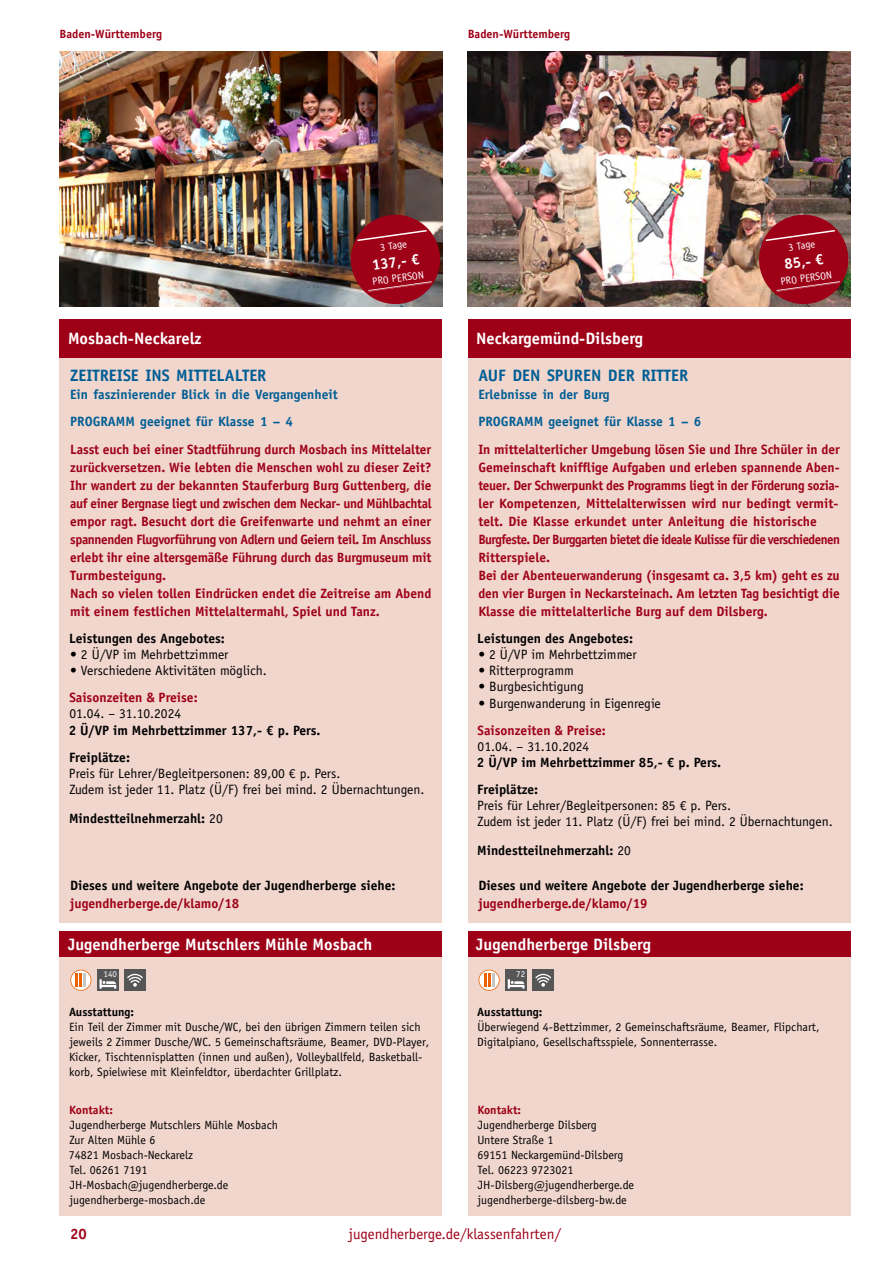
<style>
.page{position:relative;width:893px;height:1263px;background:#fff}
.page>*{position:absolute;margin:0;border:0;box-sizing:border-box;transform-origin:0 0}
.t1{font:700 16.5px "Officina Sans Std";color:#fff}
.t2{font:700 16.5px "Officina Sans Std";color:#005e94}
.t3{font:15px "Officina Sans Std";color:#9e0117}
.t4{font:700 15px "Officina Sans Std";color:#fff}
.t5{font:700 15px "Officina Sans Std";color:#9e0117}
.t6{font:700 13.5px/18px "Officina Sans Std";letter-spacing:-.005em;color:#9e0117}
.t7{font:13.5px/16.2px "Officina Sans Std";color:#000}
.t8{font:700 13.5px "Officina Sans Std";color:#000}
.t9{font:700 13.5px/26.7px "Officina Sans Std";color:#005e94}
.t10{font:12px/15px "Officina Sans Std";color:#000}
.t11{font:700 12px "Officina Sans Std";color:#9e0117}
.t12{font:700 12px "Officina Sans Std";color:#000}
.t13{font:10.5px "Officina Sans Std";color:#fff}
.t14{font:9px "Officina Sans Std";color:#fff}
.s1{font-weight:400}
</style>
<div class="page">
<img style="left:60px;top:51px;width:382px;height:230px">
<img style="left:59px;top:281px;width:289px;height:26px">
<svg style="left:348px;top:212px;width:95px;height:95px;background:#942733"></svg>
<div style="left:60px;top:319px;width:382px;height:604px;background:#f1d6ce"></div>
<div style="left:60px;top:319px;width:382px;height:38px;background:#9e0117"></div>
<div style="left:60px;top:931px;width:382px;height:285px;background:#f1d6ce"></div>
<div style="left:60px;top:931px;width:382px;height:26px;background:#9e0117"></div>
<div style="left:124px;top:969px;width:22px;height:22px;background:#555756"></div>
<svg style="left:127px;top:974px;width:16px;height:13px"></svg>
<div style="left:97px;top:969px;width:22px;height:22px;background:#555756"></div>
<svg style="left:99px;top:979px;width:17px;height:9px"></svg>
<svg style="left:70px;top:970px;width:21px;height:21px"></svg>
<img style="left:468px;top:51px;width:382px;height:230px">
<img style="left:467px;top:281px;width:289px;height:26px">
<img style="left:756px;top:212px;width:95px;height:95px">
<div style="left:468px;top:319px;width:382px;height:604px;background:#f1d6ce"></div>
<div style="left:468px;top:319px;width:382px;height:38px;background:#9e0117"></div>
<div style="left:468px;top:931px;width:382px;height:285px;background:#f1d6ce"></div>
<div style="left:468px;top:931px;width:382px;height:26px;background:#9e0117"></div>
<div style="left:533px;top:969px;width:21px;height:22px;background:#555756"></div>
<svg style="left:535px;top:974px;width:16px;height:13px"></svg>
<div style="left:505px;top:969px;width:22px;height:22px;background:#555756"></div>
<svg style="left:508px;top:979px;width:16px;height:9px"></svg>
<svg style="left:479px;top:970px;width:21px;height:21px"></svg>
<p class="t11" style="left:60px;top:26px;width:104px">Baden-Württemberg</p>
<p class="t11" style="left:468px;top:26px;width:104px">Baden-Württemberg</p>
<p class="t1" style="left:68px;top:328px;width:135px">Mosbach-Neckarelz</p>
<p class="t2" style="left:70px;top:365px;width:198px">ZEITREISE INS MITTELALTER</p>
<p class="t9" style="left:70px;top:381px;width:269px">Ein faszinierender Blick in die Vergangenheit<br>PROGRAMM geeignet für Klasse 1 – 4</p>
<p class="t13" style="left:379px;top:241px;width:29px;rotate:-8deg">3 Tage</p>
<p class="t4" style="left:371px;top:256px;width:49px;rotate:-8deg">137,- €</p>
<p class="t13" style="left:371px;top:276px;width:53px;rotate:-8deg">PRO PERSON</p>
<p class="t6" style="left:70px;top:440px;width:363px">Lasst euch bei einer Stadtführung durch Mosbach ins Mittelalter zurückversetzen. Wie lebten die Menschen wohl zu dieser Zeit?<br>Ihr wandert zu der bekannten Stauferburg Burg Guttenberg, die auf einer Bergnase liegt und zwischen dem Neckar- und Mühlbachtal empor ragt. Besucht dort die Greifenwarte und nehmt an einer spannenden Flugvorführung von Adlern und Geiern teil. Im Anschluss erlebt ihr eine altersgemäße Führung durch das Burgmuseum mit Turmbesteigung.<br>Nach so vielen tollen Eindrücken endet die Zeitreise am Abend mit einem festlichen Mittelaltermahl, Spiel und Tanz.</p>
<p class="t8" style="left:69px;top:630px;width:157px">Leistungen des Angebotes:</p>
<p class="t7" style="left:70px;top:646px;width:160px">• 2 Ü/VP im Mehrbettzimmer</p>
<p class="t7" style="left:70px;top:662px;width:198px">• Verschiedene Aktivitäten möglich.</p>
<p class="t6" style="left:69px;top:688px;width:130px">Saisonzeiten &amp; Preise:</p>
<p class="t7" style="left:69px;top:706px;width:113px">01.04. – 31.10.2024</p>
<p class="t8" style="left:69px;top:721px;width:253px">2 Ü/VP im Mehrbettzimmer 137,- € p. Pers.</p>
<p class="t8" style="left:69px;top:748px;width:62px">Freiplätze:</p>
<p class="t7" style="left:69px;top:765px;width:357px">Preis für Lehrer/Begleitpersonen: 89,00 € p. Pers.<br>Zudem ist jeder 11. Platz (Ü/F) frei bei mind. 2 Übernachtungen.</p>
<p class="t8" style="left:69px;top:810px;width:155px">Mindestteilnehmerzahl: <span class="s1">20</span></p>
<p class="t8" style="left:70px;top:876px;width:327px">Dieses und weitere Angebote der Jugendherberge siehe:</p>
<p class="t6" style="left:70px;top:894px;width:171px">jugendherberge.de/klamo/18</p>
<p class="t1" style="left:68px;top:934px;width:306px">Jugendherberge Mutschlers Mühle Mosbach</p>
<p class="t14" style="left:104px;top:969px;width:15px">140</p>
<p class="t12" style="left:69px;top:1004px;width:67px">Ausstattung:</p>
<p class="t10" style="left:69px;top:1019px;width:362px">Ein Teil der Zimmer mit Dusche/WC, bei den übrigen Zimmern teilen sich jeweils 2 Zimmer Dusche/WC. 5 Gemeinschaftsräume, Beamer, DVD-Player, Kicker, Tischtennisplatten (innen und außen), Volleyballfeld, Basketball&shy;korb, Spielwiese mit Kleinfeldtor, überdachter Grillplatz.</p>
<p class="t11" style="left:69px;top:1102px;width:45px">Kontakt:</p>
<p class="t10" style="left:69px;top:1117px;width:211px">Jugendherberge Mutschlers Mühle Mosbach<br>Zur Alten Mühle 6<br>74821 Mosbach-Neckarelz<br>Tel. 06261 7191<br>JH-Mosbach@jugendherberge.de jugendherberge-mosbach.de</p>
<p class="t1" style="left:476px;top:328px;width:168px">Neckargemünd-Dilsberg</p>
<p class="t2" style="left:478px;top:365px;width:211px">AUF DEN SPUREN DER RITTER</p>
<p class="t9" style="left:478px;top:381px;width:224px">Erlebnisse in der Burg<br>PROGRAMM geeignet für Klasse 1 – 6</p>
<p class="t13" style="left:787px;top:241px;width:29px;rotate:-8deg">3 Tage</p>
<p class="t4" style="left:783px;top:255px;width:41px;rotate:-8deg">85,- €</p>
<p class="t13" style="left:780px;top:276px;width:53px;rotate:-8deg">PRO PERSON</p>
<p class="t6" style="left:478px;top:440px;width:363px">In mittelalterlicher Umgebung lösen Sie und Ihre Schüler in der Gemeinschaft knifflige Aufgaben und erleben spannende Aben&shy;teuer. Der Schwerpunkt des Programms liegt in der Förderung sozia&shy;ler Kompetenzen, Mittelalterwissen wird nur bedingt vermit&shy;telt. Die Klasse erkundet unter Anleitung die historische Burgfeste. Der Burggarten bietet die ideale Kulisse für die verschiedenen Ritterspiele.<br>Bei der Abenteuerwanderung (insgesamt ca. 3,5 km) geht es zu den vier Burgen in Neckarsteinach. Am letzten Tag besichtigt die Klasse die mittelalterliche Burg auf dem Dilsberg.</p>
<p class="t8" style="left:477px;top:630px;width:157px">Leistungen des Angebotes:</p>
<p class="t7" style="left:478px;top:646px;width:160px">• 2 Ü/VP im Mehrbettzimmer</p>
<p class="t7" style="left:478px;top:662px;width:97px">• Ritterprogramm</p>
<p class="t7" style="left:478px;top:679px;width:107px">• Burgbesichtigung</p>
<p class="t7" style="left:478px;top:695px;width:184px">• Burgenwanderung in Eigenregie</p>
<p class="t6" style="left:478px;top:721px;width:130px">Saisonzeiten &amp; Preise:</p>
<p class="t7" style="left:478px;top:738px;width:113px">01.04. – 31.10.2024</p>
<p class="t8" style="left:477px;top:754px;width:246px">2 Ü/VP im Mehrbettzimmer 85,- € p. Pers.</p>
<p class="t8" style="left:477px;top:781px;width:62px">Freiplätze:</p>
<p class="t7" style="left:477px;top:797px;width:357px">Preis für Lehrer/Begleitpersonen: 85 € p. Pers.<br>Zudem ist jeder 11. Platz (Ü/F) frei bei mind. 2 Übernachtungen.</p>
<p class="t8" style="left:477px;top:842px;width:155px">Mindestteilnehmerzahl: <span class="s1">20</span></p>
<p class="t8" style="left:478px;top:876px;width:327px">Dieses und weitere Angebote der Jugendherberge siehe:</p>
<p class="t6" style="left:478px;top:894px;width:171px">jugendherberge.de/klamo/19</p>
<p class="t1" style="left:476px;top:934px;width:176px">Jugendherberge Dilsberg</p>
<p class="t14" style="left:516px;top:969px;width:10px">72</p>
<p class="t12" style="left:477px;top:1004px;width:67px">Ausstattung:</p>
<p class="t10" style="left:477px;top:1019px;width:344px">Überwiegend 4-Bettzimmer, 2 Gemeinschaftsräume, Beamer, Flipchart,<br>Digitalpiano, Gesellschaftsspiele, Sonnenterrasse.</p>
<p class="t11" style="left:477px;top:1102px;width:45px">Kontakt:</p>
<p class="t10" style="left:477px;top:1117px;width:158px">Jugendherberge Dilsberg<br>Untere Straße 1<br>69151 Neckargemünd-Dilsberg<br>Tel. 06223 9723021<br>JH-Dilsberg@jugendherberge.de jugendherberge-dilsberg-bw.de</p>
<p class="t5" style="left:70px;top:1225px;width:18px">20</p>
<p class="t3" style="left:349px;top:1225px;width:214px">jugendherberge.de/klassenfahrten/</p>
</div>
